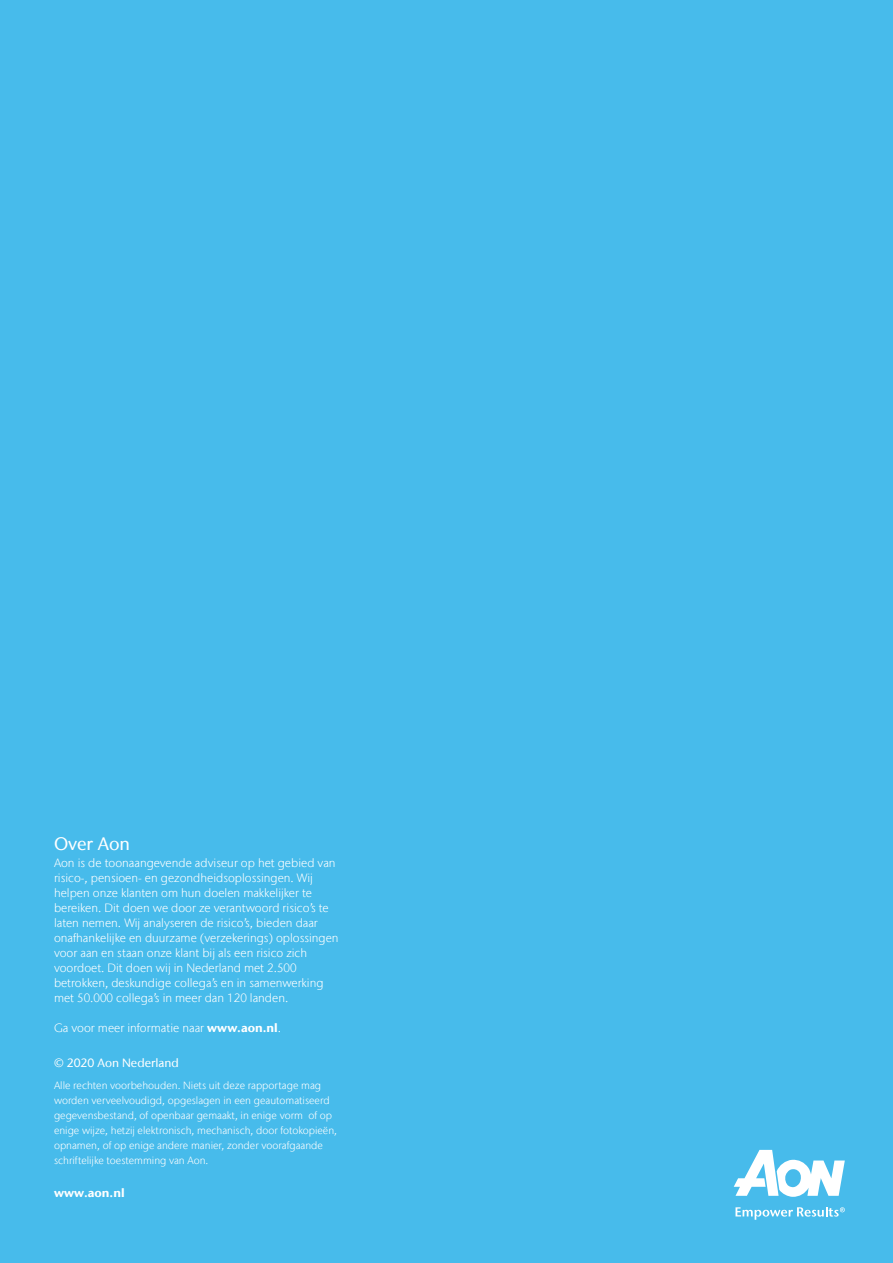
<style>
.page{position:relative;width:893px;height:1263px;background:#47bbeb}
.page>*{position:absolute;margin:0;border:0;box-sizing:border-box;transform-origin:0 0}
.t1{font:500 18px "Stone Sans IIITC Com";color:#fff}
.t2{font:300 12px/15px "Stone Sans IIITC Com";color:#fff}
.t3{font:500 12px "Stone Sans IIITC Com";color:#fff}
.t4{font:700 12px "Stone Sans IIITC Com";color:#fff}
.t5{font:300 10.5px/15px "Stone Sans IIITC Com";color:#fff}
.s1{font-weight:700}
</style>
<div class="page">
<svg style="left:734px;top:1150px;width:111px;height:47px"></svg>
<svg style="left:735px;top:1207px;width:110px;height:13px"></svg>
<h1 class="t1" style="left:54px;top:832px;width:78px">Over Aon</h1>
<p class="t2" style="left:54px;top:855px;width:286px">Aon is de toonaangevende adviseur op het gebied van risico-, pensioen- en gezondheidsoplossingen. Wij helpen onze klanten om hun doelen makkelijker te bereiken. Dit doen we door ze verantwoord risico’s te laten nemen. Wij analyseren de risico’s, bieden daar onafhankelijke en duurzame (verzekerings) oplossingen voor aan en staan onze klant bij als een risico zich voordoet. Dit doen wij in Nederland met 2.500 betrokken, deskundige collega’s en in samenwerking met 50.000 collega’s in meer dan 120 landen.</p>
<p class="t2" style="left:54px;top:1020px;width:229px">Ga voor meer informatie naar <span class="s1">www.aon.nl</span>.</p>
<p class="t3" style="left:54px;top:1055px;width:126px">© 2020 Aon Nederland</p>
<p class="t5" style="left:54px;top:1078px;width:285px">Alle rechten voorbehouden. Niets uit deze rapportage mag worden verveelvoudigd, opgeslagen in een geautomatiseerd gegevensbestand, of openbaar gemaakt, in enige vorm of op enige wijze, hetzij elektronisch, mechanisch, door fotokopieën, opnamen, of op enige andere manier, zonder voorafgaande schriftelijke toestemming van Aon.</p>
<p class="t4" style="left:54px;top:1185px;width:72px">www.aon.nl</p>
</div>
